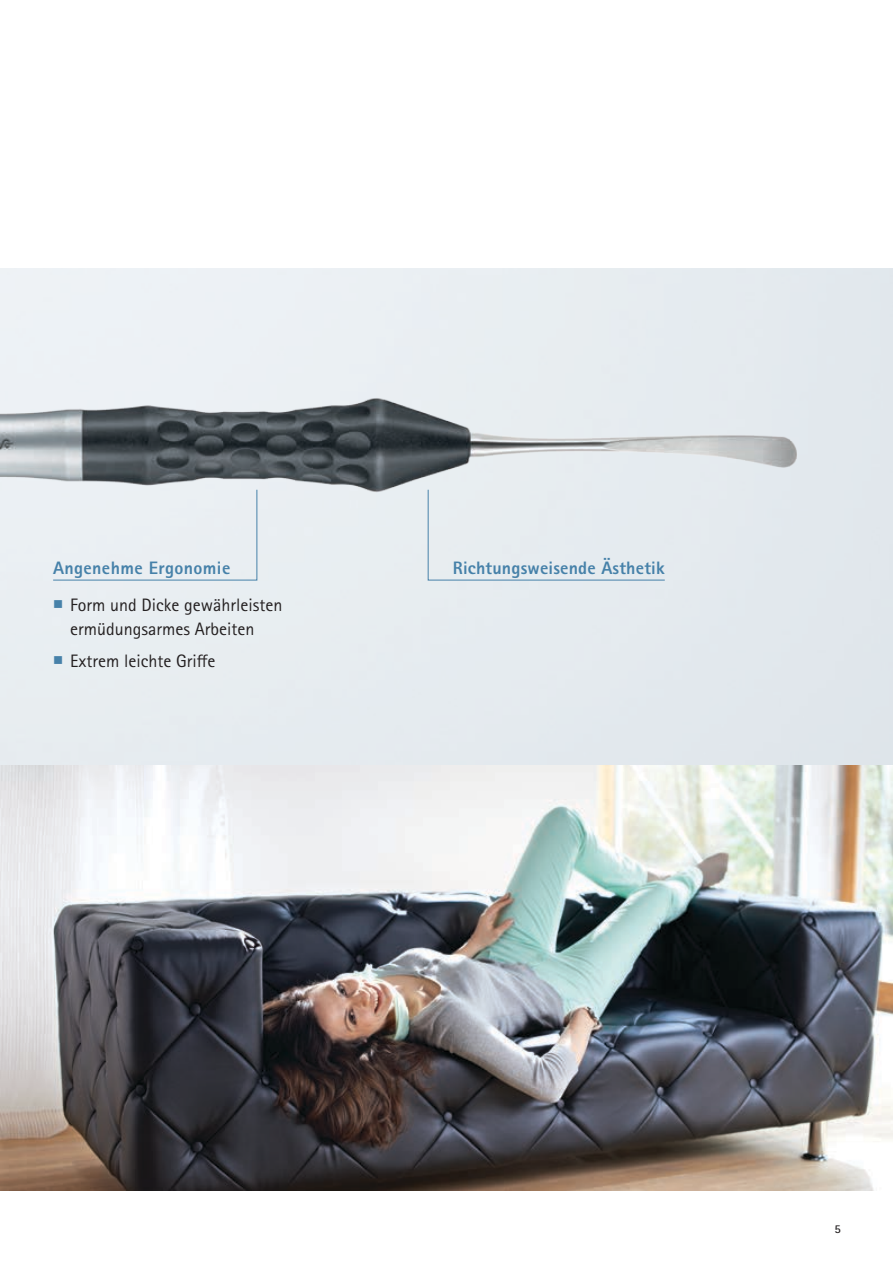
<style>
.page{position:relative;width:893px;height:1263px;background:#fff}
.page>*{position:absolute;margin:0;border:0;box-sizing:border-box;transform-origin:0 0}
.t1{font:18px/24px "Rotis Sans Serif Pro";color:#231f20}
.t2{font:800 18px "Rotis Sans Serif Pro";letter-spacing:.01em;color:#4681a9}
.t3{font:700 12px "Rotis Sans Serif Pro";color:#231f20}
.s1{color:#4681a9}
</style>
<div class="page">
<div style="left:52px;top:502px;width:206px;height:79px;background:#eaeef2"></div>
<div style="left:427px;top:502px;width:238px;height:79px;background:#e6ecf0"></div>
<img style="left:0;top:765px;width:893px;height:426px">
<img style="left:0;top:388px;width:813px;height:114px">
<p class="t2" style="left:53px;top:556px;width:179px">Angenehme Ergonomie</p>
<p class="t1" style="left:70px;top:593px;width:214px;text-indent:-17px"><span class="s1">■</span> Form und Dicke gewährleisten ermüdungsarmes Arbeiten</p>
<p class="t1" style="left:53px;top:649px;width:164px"><span class="s1">■</span> Extrem leichte Griffe</p>
<p class="t2" style="left:453px;top:556px;width:213px">Richtungsweisende Ästhetik</p>
<p class="t3" style="left:834px;top:1221px;width:8px">5</p>
</div>
